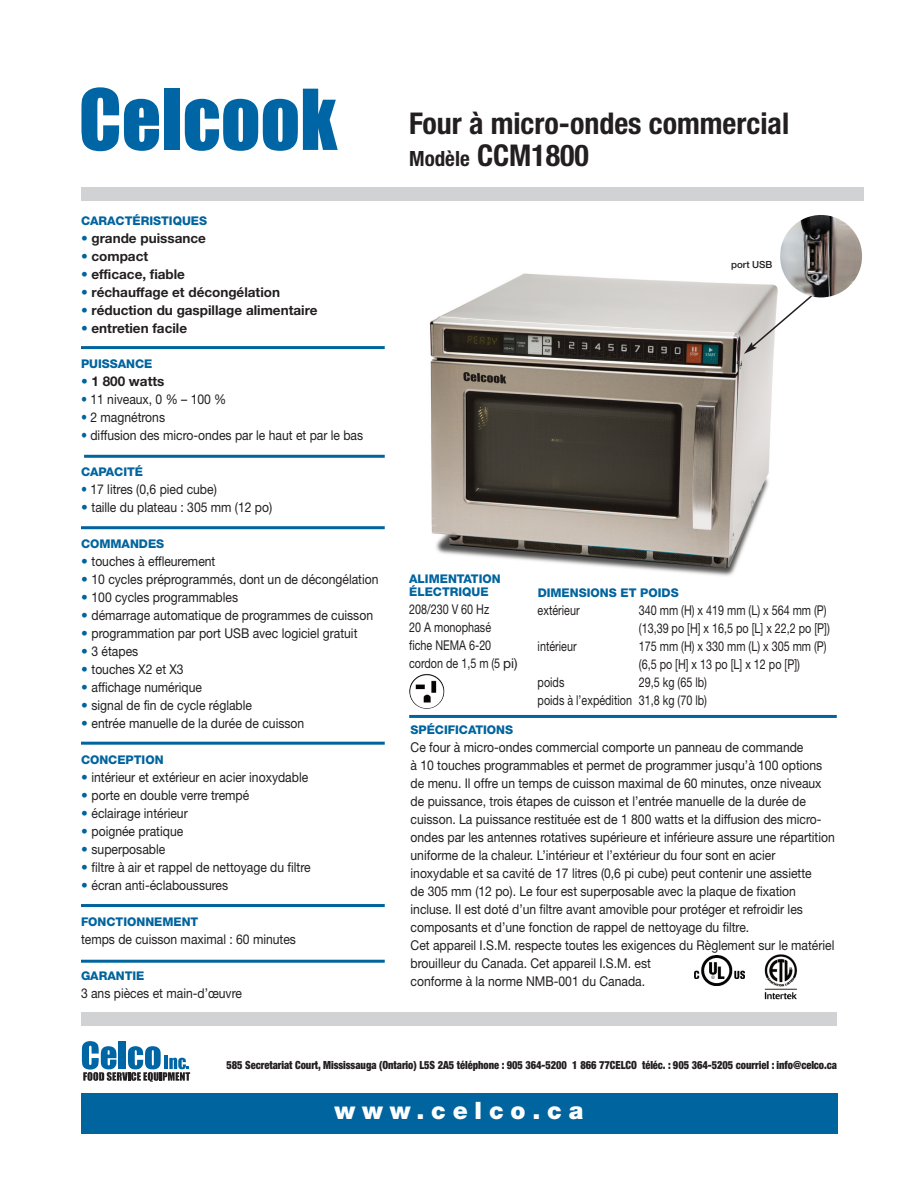
<style>
.page{position:relative;width:918px;height:1188px;background:#fff}
.page>*{position:absolute;margin:0;border:0;box-sizing:border-box;transform-origin:0 0}
.t1{font:700 condensed 30px/31.5px "Helvetica Neue";color:#231f20}
.t2{font:900 24px "Helvetica Neue";letter-spacing:.285em;color:#fff}
.t3{font:13.5px/18px "Helvetica Neue";color:#231f20;scale:.9 1}
.t4{font:13.5px/18px "Helvetica Neue";color:#231f20;scale:.8 1}
.t5{font:700 13.5px "Helvetica Neue";color:#231f20}
.t6{font:800 12px/13.5px "Helvetica Neue";color:#00649e}
.t7{font:900 condensed 11.25px "Helvetica Neue";letter-spacing:-.005em;color:#231f20;scale:.93 1}
.t8{font:500 9.75px "Helvetica Neue";color:#231f20}
.s1{color:#00649e}
.s2{font-weight:700;color:#00649e}
.s3{font-size:21px}
</style>
<div class="page">
<img style="left:429px;top:216px;width:422px;height:360px">
<svg style="left:81px;top:87px;width:78px;height:64px"></svg>
<div style="left:164px;top:89px;width:16px;height:61px;background:#0065a4"></div>
<svg style="left:185px;top:89px;width:153px;height:62px"></svg>
<div style="left:81px;top:188px;width:783px;height:13px;background:#d1d2d4"></div>
<hr style="left:81px;top:346px;width:304px;height:3px;background:#00649e">
<hr style="left:84px;top:455px;width:301px;height:3px;background:#00649e">
<hr style="left:81px;top:742px;width:304px;height:3px;background:#00649e">
<hr style="left:81px;top:904px;width:304px;height:3px;background:#00649e">
<hr style="left:81px;top:960px;width:304px;height:3px;background:#00649e">
<hr style="left:81px;top:526px;width:304px;height:3px;background:#00649e">
<div style="left:81px;top:1094px;width:756px;height:40px;background:#00649e"></div>
<div style="left:81px;top:1012px;width:756px;height:14px;background:#d1d2d4"></div>
<svg style="left:82px;top:1041px;width:108px;height:41px"></svg>
<img style="left:695px;top:955px;width:50px;height:31px">
<img style="left:764px;top:954px;width:34px;height:46px">
<img style="left:409px;top:673px;width:35px;height:36px;border-radius:50%">
<svg style="left:744px;top:290px;width:74px;height:64px"></svg>
<img style="left:780px;top:215px;width:82px;height:82px;border-radius:50%">
<hr style="left:409px;top:715px;width:428px;height:3px;background:#00649e">
<p class="t6" style="left:81px;top:215px;width:128px">CARACTÉRISTIQUES</p>
<p class="t5" style="left:81px;top:233px;width:126px"><span class="s1">•</span> grande puissance</p>
<p class="t5" style="left:81px;top:251px;width:69px"><span class="s1">•</span> compact</p>
<p class="t5" style="left:81px;top:269px;width:106px"><span class="s1">•</span> efficace, fiable</p>
<p class="t5" style="left:81px;top:287px;width:201px"><span class="s1">•</span> réchauffage et décongélation</p>
<p class="t5" style="left:81px;top:305px;width:238px"><span class="s1">•</span> réduction du gaspillage alimentaire</p>
<p class="t5" style="left:81px;top:323px;width:108px"><span class="s1">•</span> entretien facile</p>
<p class="t6" style="left:81px;top:358px;width:73px">PUISSANCE</p>
<p class="t5" style="left:81px;top:377px;width:85px"><span class="s1">•</span> 1 800 watts</p>
<p class="t3" style="left:81px;top:392px;width:163px"><span class="s1">•</span> 11 niveaux, 0 % – 100 %</p>
<p class="t3" style="left:81px;top:410px;width:95px"><span class="s1">•</span> 2 magnétrons</p>
<p class="t3" style="left:81px;top:428px;width:315px"><span class="s1">•</span> diffusion des micro-ondes par le haut et par le bas</p>
<p class="t6" style="left:81px;top:466px;width:64px">CAPACITÉ</p>
<p class="t3" style="left:81px;top:482px;width:152px"><span class="s1">•</span> 17 litres (0,6 pied cube)</p>
<p class="t3" style="left:81px;top:500px;width:214px"><span class="s2">•</span> taille du plateau : 305 mm (12 po)</p>
<p class="t6" style="left:81px;top:538px;width:85px">COMMANDES</p>
<p class="t3" style="left:81px;top:554px;width:151px"><span class="s2">•</span> touches à effleurement</p>
<p class="t3" style="left:81px;top:572px;width:332px"><span class="s2">•</span> 10 cycles préprogrammés, dont un de décongélation</p>
<p class="t3" style="left:81px;top:590px;width:176px"><span class="s2">•</span> 100 cycles programmables</p>
<p class="t3" style="left:81px;top:608px;width:326px"><span class="s2">•</span> démarrage automatique de programmes de cuisson</p>
<p class="t3" style="left:81px;top:626px;width:309px"><span class="s2">•</span> programmation par port USB avec logiciel gratuit</p>
<p class="t3" style="left:81px;top:644px;width:65px"><span class="s2">•</span> 3 étapes</p>
<p class="t3" style="left:81px;top:662px;width:116px"><span class="s2">•</span> touches X2 et X3</p>
<p class="t3" style="left:81px;top:680px;width:136px"><span class="s2">•</span> affichage numérique</p>
<p class="t3" style="left:81px;top:698px;width:192px"><span class="s2">•</span> signal de fin de cycle réglable</p>
<p class="t3" style="left:81px;top:716px;width:250px"><span class="s2">•</span> entrée manuelle de la durée de cuisson</p>
<p class="t6" style="left:81px;top:754px;width:84px">CONCEPTION</p>
<p class="t3" style="left:81px;top:770px;width:254px"><span class="s2">•</span> intérieur et extérieur en acier inoxydable</p>
<p class="t3" style="left:81px;top:788px;width:189px"><span class="s2">•</span> porte en double verre trempé</p>
<p class="t3" style="left:81px;top:806px;width:120px"><span class="s2">•</span> éclairage intérieur</p>
<p class="t3" style="left:81px;top:824px;width:115px"><span class="s2">•</span> poignée pratique</p>
<p class="t3" style="left:81px;top:842px;width:95px"><span class="s2">•</span> superposable</p>
<p class="t3" style="left:81px;top:860px;width:257px"><span class="s2">•</span> filtre à air et rappel de nettoyage du filtre</p>
<p class="t3" style="left:81px;top:878px;width:165px"><span class="s2">•</span> écran anti-éclaboussures</p>
<p class="t6" style="left:81px;top:916px;width:119px">FONCTIONNEMENT</p>
<p class="t3" style="left:81px;top:932px;width:240px">temps de cuisson maximal : 60 minutes</p>
<p class="t6" style="left:81px;top:970px;width:65px">GARANTIE</p>
<p class="t3" style="left:81px;top:986px;width:180px">3 ans pièces et main-d’œuvre</p>
<h1 class="t1" style="left:409px;top:106px;width:382px">Four à micro-ondes commercial<br><span class="s3">Modèle</span> CCM1800</h1>
<p class="t8" style="left:731px;top:261px;width:43px">port USB</p>
<p class="t6" style="left:409px;top:573px;width:93px">ALIMENTATION<br>ÉLECTRIQUE</p>
<p class="t4" style="left:409px;top:602px;width:137px">208/230 V 60 Hz<br>20 A monophasé<br>fiche NEMA 6-20 cordon de 1,5 m (5 pi)</p>
<p class="t6" style="left:538px;top:587px;width:143px">DIMENSIONS ET POIDS</p>
<p class="t4" style="left:538px;top:603px;width:54px">extérieur</p>
<p class="t4" style="left:639px;top:603px;width:240px">340 mm (H) x 419 mm (L) x 564 mm (P) (13,39 po [H] x 16,5 po [L] x 22,2 po [P])</p>
<p class="t4" style="left:538px;top:639px;width:50px">intérieur</p>
<p class="t4" style="left:639px;top:639px;width:236px">175 mm (H) x 330 mm (L) x 305 mm (P) (6,5 po [H] x 13 po [L] x 12 po [P])</p>
<p class="t4" style="left:538px;top:675px;width:35px">poids</p>
<p class="t4" style="left:538px;top:675px;width:213px;text-align:right">29,5 kg (65 lb)<br>poids à l’expédition 31,8 kg (70 lb)</p>
<p class="t6" style="left:411px;top:724px;width:104px">SPÉCIFICATIONS</p>
<p class="t3" style="left:411px;top:740px;width:473px">Ce four à micro-ondes commercial comporte un panneau de commande<br>à 10 touches programmables et permet de programmer jusqu’à 100 options de menu. Il offre un temps de cuisson maximal de 60 minutes, onze niveaux de puissance, trois étapes de cuisson et l’entrée manuelle de la durée de cuisson. La puissance restituée est de 1 800 watts et la diffusion des micro&shy;ondes par les antennes rotatives supérieure et inférieure assure une répartition uniforme de la chaleur. L’intérieur et l’extérieur du four sont en acier inoxydable et sa cavité de 17 litres (0,6 pi cube) peut contenir une assiette<br>de 305 mm (12 po). Le four est superposable avec la plaque de fixation incluse. Il est doté d’un filtre avant amovible pour protéger et refroidir les composants et d’une fonction de rappel de nettoyage du filtre.<br>Cet appareil I.S.M. respecte toutes les exigences du Règlement sur le matériel brouilleur du Canada. Cet appareil I.S.M. est<br>conforme à la norme NMB-001 du Canada.</p>
<p class="t7" style="left:227px;top:1061px;width:658px">585 Secretariat Court, Mississauga (Ontario) L5S 2A5 téléphone : 905 364-5200 1 866 77CELCO téléc. : 905 364-5205 courriel : info@celco.ca</p>
<h2 class="t2" style="left:335px;top:1102px;width:250px">www.celco.ca</h2>
</div>
